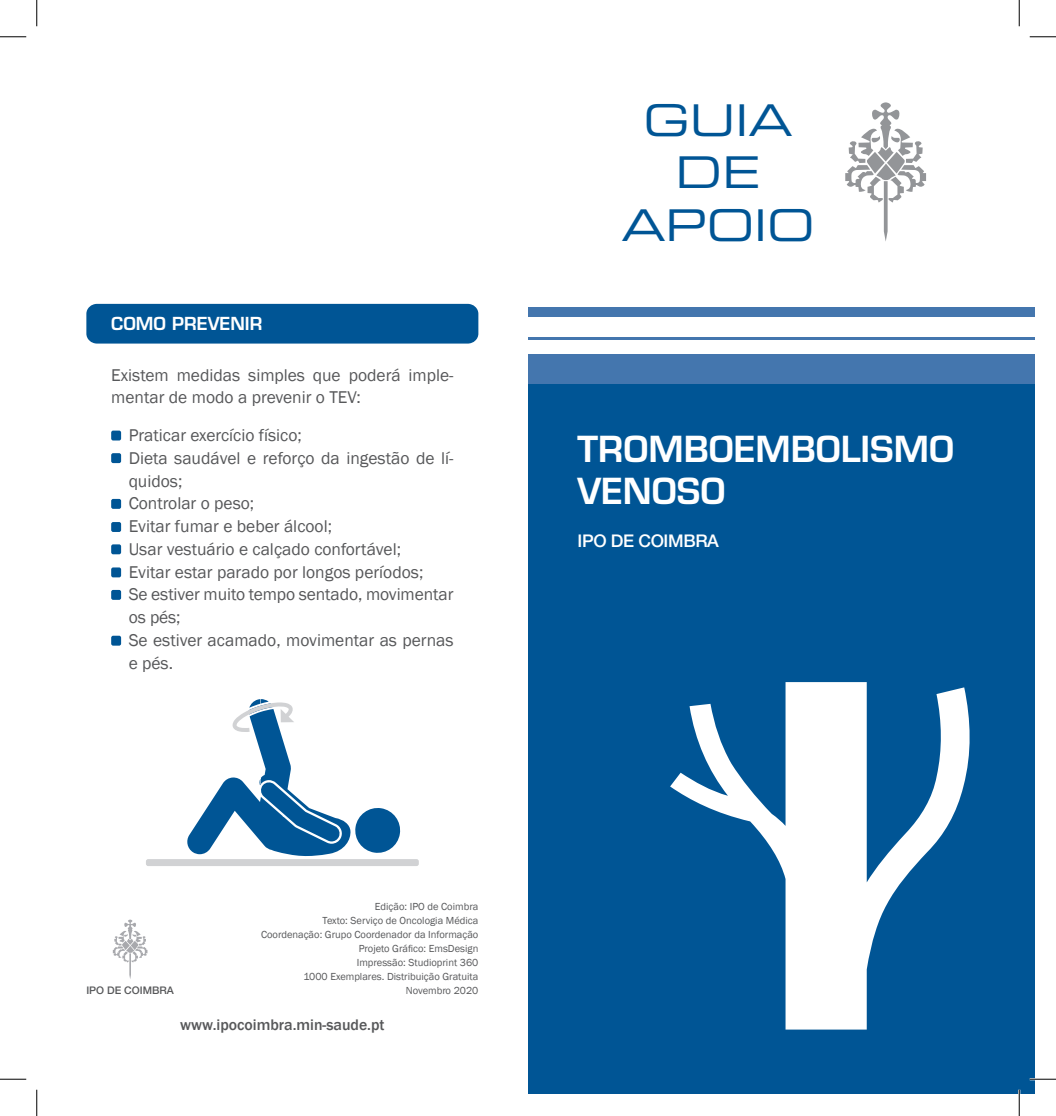
<style>
.page{position:relative;width:1056px;height:1116px;background:#fff}
.page>*{position:absolute;margin:0;border:0;box-sizing:border-box;transform-origin:0 0}
.t1{font:43.75px/52.5px "Eurostile Extended Two";color:#005595;text-align:center}
.t2{font:600 35px/42px "Eurostile";color:#fff}
.t3{font:17.5px/22.8px "Franklin Gothic";color:#57585a}
.t4{font:500 17.5px "Helvetica Neue";letter-spacing:-.02em;color:#fff}
.t5{font:600 17.5px "Eurostile";color:#fff}
.t6{font:500 15.75px "Franklin Gothic";color:#57585a}
.t7{font:10.5px "Franklin Gothic";color:#57585a}
.t8{font:500 10.5px "Helvetica Neue";color:#57585a}
</style>
<div class="page">
<div style="left:528px;top:384px;width:506px;height:709px;background:#005595"></div>
<div style="left:528px;top:354px;width:506px;height:30px;background:#4476ae"></div>
<hr style="left:528px;top:337px;width:506px;height:2px;background:#4476ae">
<div style="left:528px;top:307px;width:506px;height:10px;background:#4476ae"></div>
<svg style="left:845px;top:102px;width:81px;height:139px"></svg>
<svg style="left:113px;top:919px;width:34px;height:60px"></svg>
<svg style="left:670px;top:682px;width:300px;height:347px"></svg>
<div style="left:86px;top:304px;width:392px;height:39px;background:#005595;border-radius:10px"></div>
<div style="left:111px;top:430px;width:10px;height:10px;background:#005595;border-radius:2px"></div>
<div style="left:111px;top:453px;width:10px;height:10px;background:#005595;border-radius:2px"></div>
<div style="left:111px;top:499px;width:10px;height:9px;background:#005595;border-radius:2px"></div>
<div style="left:111px;top:522px;width:10px;height:10px;background:#005595;border-radius:2px"></div>
<div style="left:111px;top:544px;width:10px;height:10px;background:#005595;border-radius:2px"></div>
<div style="left:111px;top:567px;width:10px;height:10px;background:#005595;border-radius:2px"></div>
<div style="left:111px;top:590px;width:10px;height:9px;background:#005595;border-radius:2px"></div>
<div style="left:111px;top:635px;width:10px;height:10px;background:#005595;border-radius:2px"></div>
<div style="left:146px;top:859px;width:273px;height:6px;background:#d1d2d4;border-radius:2px"></div>
<svg style="left:187px;top:699px;width:214px;height:158px"></svg>
<hr style="left:1029px;top:1077px;width:27px;height:3px;background:#fff">
<hr style="left:1018px;top:1089px;width:2px;height:26px;background:#fff">
<svg style="left:0;top:36px;width:26px;height:1px"></svg>
<svg style="left:1029px;top:36px;width:27px;height:1px"></svg>
<svg style="left:0;top:1078px;width:26px;height:1px"></svg>
<svg style="left:1029px;top:1078px;width:27px;height:1px"></svg>
<svg style="left:36px;top:0;width:1px;height:26px"></svg>
<svg style="left:36px;top:1089px;width:1px;height:26px"></svg>
<svg style="left:1019px;top:0;width:1px;height:26px"></svg>
<svg style="left:1019px;top:1089px;width:1px;height:26px"></svg>
<p class="t5" style="left:111px;top:313px;width:153px">COMO PREVENIR</p>
<p class="t3" style="left:111px;top:364px;width:344px">Existem medidas simples que poderá imple&shy;mentar de modo a prevenir o TEV:</p>
<p class="t3" style="left:129px;top:424px;width:175px">Praticar exercício físico;</p>
<p class="t3" style="left:129px;top:447px;width:326px">Dieta saudável e reforço da ingestão de lí&shy;quidos;</p>
<p class="t3" style="left:129px;top:492px;width:127px">Controlar o peso;</p>
<p class="t3" style="left:129px;top:515px;width:205px">Evitar fumar e beber álcool;</p>
<p class="t3" style="left:129px;top:538px;width:274px">Usar vestuário e calçado confortável;</p>
<p class="t3" style="left:129px;top:560px;width:296px">Evitar estar parado por longos períodos;</p>
<p class="t3" style="left:129px;top:583px;width:326px">Se estiver muito tempo sentado, movimentar os pés;</p>
<p class="t3" style="left:129px;top:629px;width:326px">Se estiver acamado, movimentar as pernas e pés.</p>
<p class="t8" style="left:86px;top:984px;width:89px">IPO DE COIMBRA</p>
<p class="t7" style="left:375px;top:899px;width:105px">Edição: IPO de Coimbra</p>
<p class="t7" style="left:323px;top:913px;width:157px">Texto: Serviço de Oncologia Médica</p>
<p class="t7" style="left:261px;top:927px;width:219px">Coordenação: Grupo Coordenador da Informação</p>
<p class="t7" style="left:359px;top:941px;width:121px">Projeto Gráfico: EmsDesign</p>
<p class="t7" style="left:357px;top:955px;width:123px">Impressão: Studioprint 360</p>
<p class="t7" style="left:303px;top:969px;width:176px">1000 Exemplares. Distribuição Gratuita</p>
<p class="t7" style="left:406px;top:983px;width:74px">Novembro 2020</p>
<p class="t6" style="left:180px;top:1014px;width:206px">www.ipocoimbra.min-saude.pt</p>
<p class="t1" style="left:643px;top:92px;width:151px">GUIA</p>
<p class="t1" style="left:621px;top:145px;width:195px">DE<br>APOIO</p>
<p class="t2" style="left:577px;top:428px;width:378px">TROMBOEMBOLISMO<br>VENOSO</p>
<p class="t4" style="left:577px;top:530px;width:143px">IPO DE COIMBRA</p>
</div>
